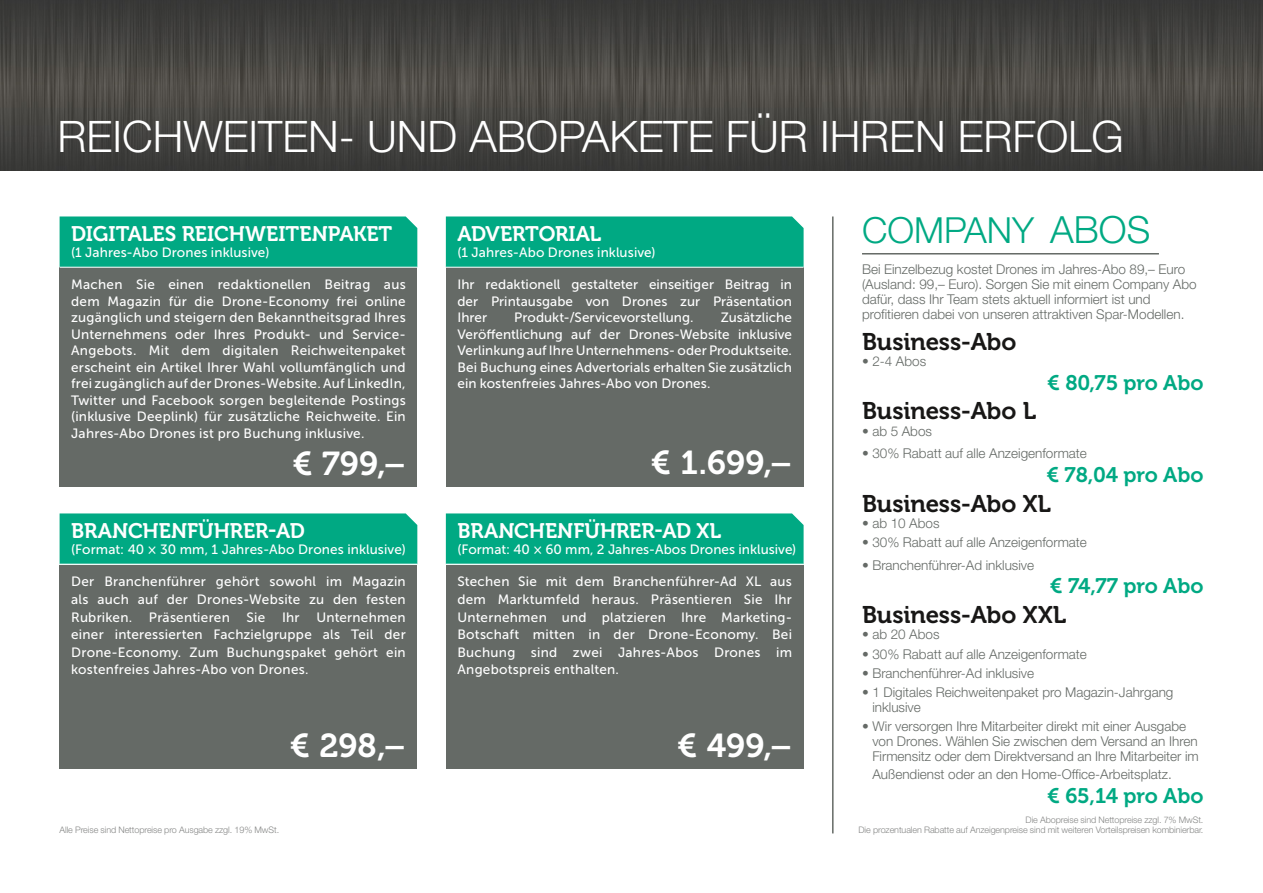
<style>
.page{position:relative;width:1263px;height:893px;background:#fff}
.page>*{position:absolute;margin:0;border:0;box-sizing:border-box;transform-origin:0 0}
.t1{font:300 43.5px "Helvetica Neue LT Std";color:#fff}
.t2{font:300 36px "Helvetica Neue LT Std";color:#00a983}
.t3{font:33px "Museo 700";letter-spacing:.005em;color:#fff}
.t4{font:24px "Museo 700";letter-spacing:-.005em;color:#181716}
.t5{font:21px "Museo 700";letter-spacing:-.005em;color:#fff}
.t6{font:21px "Museo 700";color:#00a983}
.t7{font:13.5px/16.5px "Museo Sans 500";letter-spacing:.01em;color:#fff;text-align:justify}
.t8{font:300 13.5px/15px "Helvetica Neue LT Std";color:#656a66}
.t9{font:300 9px/10.8px "Helvetica Neue LT Std";letter-spacing:-.01em;color:#868786;text-align:right}
.s1{font-size:37.5px}
</style>
<div class="page">
<img style="left:0;top:0;width:1263px;height:170px">
<div style="left:60px;top:268px;width:357px;height:219px;background:#656a66"></div>
<div style="left:60px;top:216px;width:357px;height:51px;background:#00a983"></div>
<div style="left:60px;top:565px;width:357px;height:204px;background:#656a66"></div>
<div style="left:60px;top:513px;width:357px;height:51px;background:#00a983"></div>
<div style="left:446px;top:565px;width:358px;height:204px;background:#656a66"></div>
<div style="left:446px;top:513px;width:358px;height:51px;background:#00a983"></div>
<div style="left:446px;top:268px;width:358px;height:219px;background:#656a66"></div>
<div style="left:446px;top:216px;width:358px;height:51px;background:#00a983"></div>
<hr style="left:832px;top:216px;width:1px;height:617px;background:#656a66">
<hr style="left:862px;top:253px;width:297px;height:1px;background:#656a66">
<h1 class="t1" style="left:58px;top:110px;width:1068px">REICHWEITEN- UND ABOPAKETE FÜR IHREN ERFOLG</h1>
<h3 class="t5" style="left:71px;top:222px;width:323px">DIGITALES REICHWEITENPAKET</h3>
<p class="t7" style="left:71px;top:245px;width:200px">(1 Jahres-Abo Drones inklusive)</p>
<h3 class="t5" style="left:457px;top:222px;width:145px">ADVERTORIAL</h3>
<p class="t7" style="left:457px;top:245px;width:200px">(1 Jahres-Abo Drones inklusive)</p>
<h2 class="t2" style="left:862px;top:208px;width:290px">COMPANY <span class="s1">ABOS</span></h2>
<p class="t7" style="left:71px;top:277px;width:336px">Machen Sie einen redaktionellen Beitrag aus dem Magazin für die Drone-Economy frei online zugänglich und steigern den Bekanntheitsgrad Ihres Unternehmens oder Ihres Produkt- und Service-Angebots. Mit dem digitalen Reichweitenpaket erscheint ein Artikel Ihrer Wahl vollumfänglich und frei zugänglich auf der Drones-Website. Auf LinkedIn, Twitter und Facebook sorgen begleitende Postings (inklusive Deeplink) für zusätzliche Reichweite. Ein Jahres-Abo Drones ist pro Buchung inklusive.</p>
<h3 class="t3" style="left:292px;top:445px;width:115px">€ 799,–</h3>
<h3 class="t5" style="left:71px;top:519px;width:235px">BRANCHENFÜHRER-AD</h3>
<p class="t7" style="left:71px;top:541px;width:336px">(Format: 40 × 30 mm, 1 Jahres-Abo Drones inklusive)</p>
<p class="t7" style="left:71px;top:573px;width:336px;line-height:17.5px">Der Branchenführer gehört sowohl im Magazin als auch auf der Drones-Website zu den festen Rubriken. Präsentieren Sie Ihr Unternehmen einer interessierten Fachzielgruppe als Teil der Drone-Economy. Zum Buchungspaket gehört ein kostenfreies Jahres-Abo von Drones.</p>
<h3 class="t3" style="left:290px;top:727px;width:117px">€ 298,–</h3>
<p class="t7" style="left:457px;top:277px;width:336px">Ihr redaktionell gestalteter einseitiger Beitrag in der Printausgabe von Drones zur Präsentation Ihrer</p>
<p class="t7" style="left:514px;top:310px;width:181px">Produkt-/Servicevorstellung.</p>
<p class="t7" style="left:457px;top:310px;width:336px;text-indent:263px">Zusätzliche Veröffentlichung auf der Drones-Website inklusive Verlinkung auf Ihre Unternehmens- oder Produktseite.<br>Bei Buchung eines Advertorials erhalten Sie zusätzlich ein kostenfreies Jahres-Abo von Drones.</p>
<h3 class="t3" style="left:651px;top:445px;width:143px">€ 1.699,–</h3>
<h3 class="t5" style="left:457px;top:519px;width:265px">BRANCHENFÜHRER-AD XL</h3>
<p class="t7" style="left:457px;top:541px;width:340px">(Format: 40 × 60 mm, 2 Jahres-Abos Drones inklusive)</p>
<p class="t7" style="left:457px;top:573px;width:336px;line-height:17.5px">Stechen Sie mit dem Branchenführer-Ad XL aus dem Marktumfeld heraus. Präsentieren Sie Ihr Unternehmen und platzieren Ihre Marketing-Botschaft mitten in der Drone-Economy. Bei Buchung sind zwei Jahres-Abos Drones im Angebotspreis enthalten.</p>
<h3 class="t3" style="left:677px;top:727px;width:116px">€ 499,–</h3>
<p class="t8" style="left:862px;top:261px;width:336px">Bei Einzelbezug kostet Drones im Jahres-Abo 89,– Euro (Ausland: 99,– Euro). Sorgen Sie mit einem Company Abo dafür, dass Ihr Team stets aktuell informiert ist und profitieren dabei von unseren attraktiven Spar-Modellen.</p>
<h3 class="t4" style="left:862px;top:328px;width:156px">Business-Abo</h3>
<p class="t8" style="left:862px;top:353px;width:66px">• 2-4 Abos</p>
<h3 class="t6" style="left:1047px;top:371px;width:158px">€ 80,75 pro Abo</h3>
<h3 class="t4" style="left:862px;top:398px;width:176px">Business-Abo L</h3>
<p class="t8" style="left:862px;top:423px;width:71px">• ab 5 Abos</p>
<p class="t8" style="left:862px;top:446px;width:226px">• 30% Rabatt auf alle Anzeigenformate</p>
<h3 class="t6" style="left:1046px;top:463px;width:159px">€ 78,04 pro Abo</h3>
<h3 class="t4" style="left:862px;top:490px;width:190px">Business-Abo XL</h3>
<p class="t8" style="left:862px;top:515px;width:79px">• ab 10 Abos</p>
<p class="t8" style="left:862px;top:535px;width:226px">• 30% Rabatt auf alle Anzeigenformate</p>
<p class="t8" style="left:862px;top:557px;width:174px">• Branchenführer-Ad inklusive</p>
<h3 class="t6" style="left:1050px;top:574px;width:155px">€ 74,77 pro Abo</h3>
<h3 class="t4" style="left:862px;top:601px;width:206px">Business-Abo XXL</h3>
<p class="t8" style="left:862px;top:627px;width:79px">• ab 20 Abos</p>
<p class="t8" style="left:862px;top:646px;width:226px">• 30% Rabatt auf alle Anzeigenformate</p>
<p class="t8" style="left:862px;top:665px;width:174px">• Branchenführer-Ad inklusive</p>
<p class="t8" style="left:872px;top:684px;width:303px;text-indent:-10px">• 1 Digitales Reichweitenpaket pro Magazin-Jahrgang inklusive</p>
<p class="t8" style="left:872px;top:719px;width:328px;text-indent:-10px">• Wir versorgen Ihre Mitarbeiter direkt mit einer Ausgabe von Drones. Wählen Sie zwischen dem Versand an Ihren<br>Firmensitz oder dem Direktversand an Ihre Mitarbeiter im</p>
<p class="t8" style="left:872px;top:767px;width:301px">Außendienst oder an den Home-Office-Arbeitsplatz.</p>
<h3 class="t6" style="left:1047px;top:784px;width:158px">€ 65,14 pro Abo</h3>
<p class="t9" style="left:60px;top:825px;width:221px">Alle Preise sind Nettopreise pro Ausgabe zzgl. 19% MwSt.</p>
<p class="t9" style="left:858px;top:814px;width:346px">Die Abopreise sind Nettopreise zzgl. 7% MwSt.<br>Die prozentualen Rabatte auf Anzeigenpreise sind mit weiteren Vorteilspreisen kombinierbar.</p>
</div>
